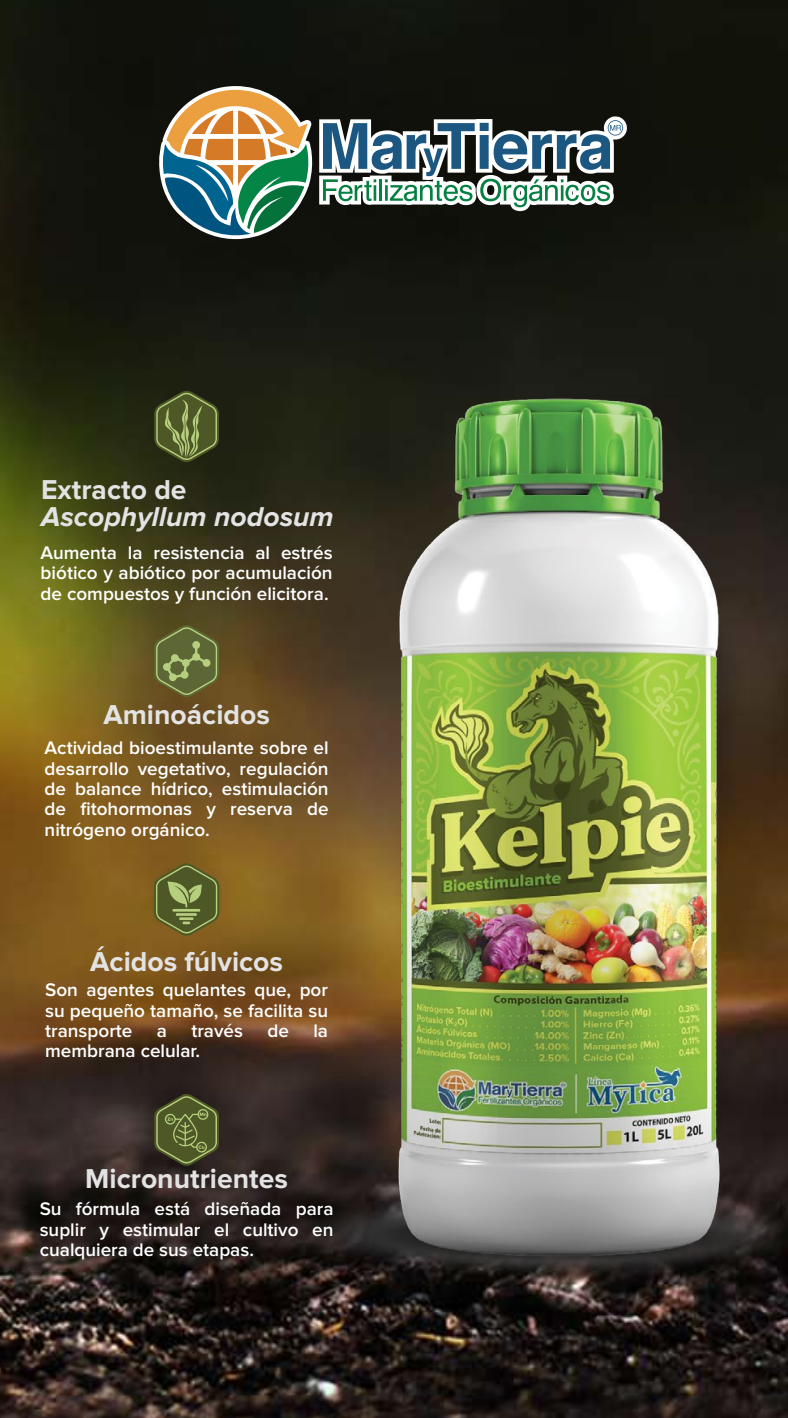
<style>
.page{position:relative;width:788px;height:1418px;background:#fff}
.page>*{position:absolute;margin:0;border:0;box-sizing:border-box;transform-origin:0 0}
.t1{font:700 28.35px "Proxima Nova";color:#e3e3e3}
.t2{font:italic 700 28.35px "Proxima Nova";color:#e3e3e3}
.t3{font:600 18.9px/20.2px "Proxima Nova";color:#fff;text-align:justify}
</style>
<div class="page">
<img style="left:0;top:0;width:787px;height:1418px">
<img style="left:262px;top:273px;width:525px;height:1066px">
<svg style="left:157px;top:86px;width:469px;height:155px"></svg>
<svg style="left:154px;top:625px;width:65px;height:72px;background:#6c713b"></svg>
<svg style="left:154px;top:390px;width:65px;height:72px;background:#556030"></svg>
<svg style="left:154px;top:863px;width:65px;height:73px;background:#6e7035"></svg>
<svg style="left:154px;top:1093px;width:65px;height:73px;background:#525a2f"></svg>
<h1 class="t1" style="left:41px;top:473px;width:147px">Extracto de</h1>
<h1 class="t2" style="left:41px;top:503px;width:294px">Ascophyllum nodosum</h1>
<p class="t3" style="left:41px;top:543px;width:293px">Aumenta la resistencia al estrés biótico y abiótico por acumulación de compuestos y función elicitora.</p>
<h1 class="t1" style="left:103px;top:698px;width:168px">Aminoácidos</h1>
<p class="t3" style="left:45px;top:739px;width:285px">Actividad bioestimulante sobre el desarrollo vegetativo, regulación de balance hídrico, estimulación de fitohormonas y reserva de nitrógeno orgánico.</p>
<h1 class="t1" style="left:90px;top:945px;width:194px">Ácidos fúlvicos</h1>
<p class="t3" style="left:45px;top:980px;width:284px">Son agentes quelantes que, por su pequeño tamaño, se facilita su transporte</p>
<p class="t3" style="left:157px;top:1021px;width:12px">a</p>
<p class="t3" style="left:191px;top:1021px;width:53px">través</p>
<p class="t3" style="left:267px;top:1021px;width:23px">de</p>
<p class="t3" style="left:313px;top:1021px;width:16px">la</p>
<p class="t3" style="left:45px;top:1041px;width:156px">membrana celular.</p>
<h1 class="t1" style="left:85px;top:1162px;width:204px">Micronutrientes</h1>
<p class="t3" style="left:40px;top:1199px;width:295px">Su fórmula está diseñada para suplir y estimular el cultivo en cualquiera de sus etapas.</p>
</div>
